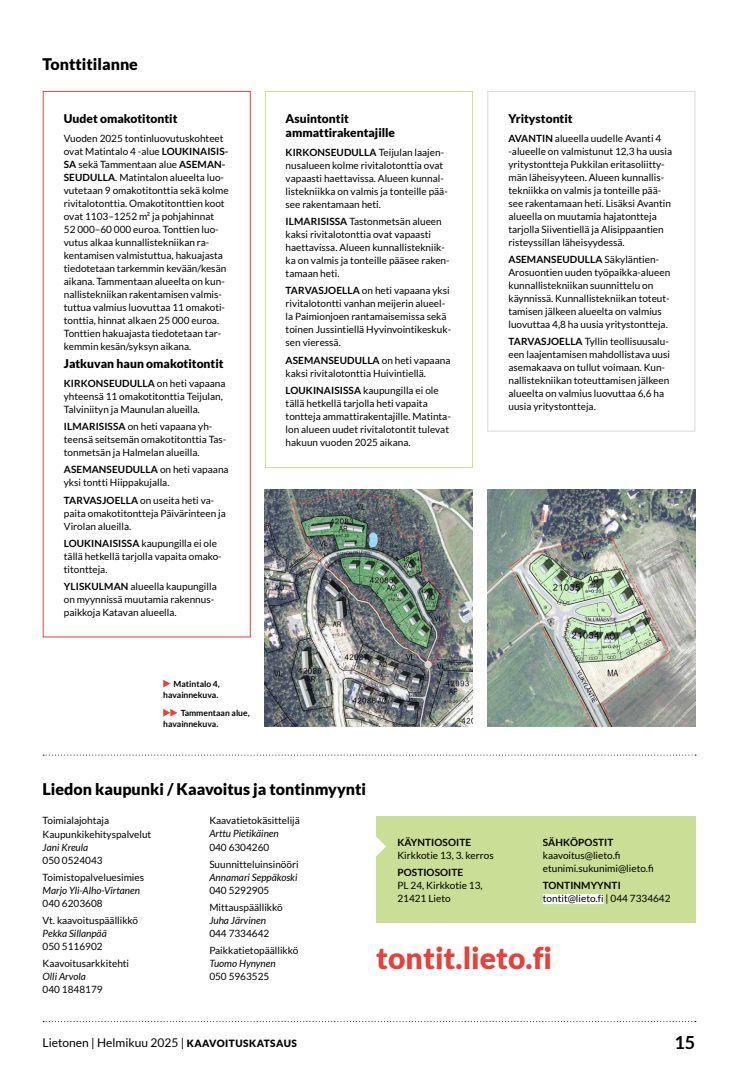
<style>
.page{position:relative;width:738px;height:1078px;background:#fff}
.page>*{position:absolute;margin:0;border:0;box-sizing:border-box;transform-origin:0 0}
.t1{font:900 30px "Lato";color:#e6413b}
.t2{font:700 18px "Lato";color:#000}
.t3{font:900 16px "Lato";color:#000}
.t4{font:900 12px/14px "Lato";color:#000}
.t5{font:12px "Lato";color:#000}
.t6{font:10px/13px "Lato";color:#000}
.t7{font:italic 10px "Lato";color:#000}
.t8{font:700 10px "Lato";letter-spacing:.01em;color:#000}
.t9{font:700 8.5px/11px "Lato";color:#000;text-align:right}
.s1{font-weight:700}
.s2{font-weight:900;font-size:10px}
</style>
<div class="page">
<svg style="left:42px;top:90px;width:209px;height:547px"></svg>
<svg style="left:487px;top:91px;width:208px;height:341px"></svg>
<svg style="left:265px;top:91px;width:208px;height:377px"></svg>
<svg style="left:43px;top:754px;width:652px;height:1px"></svg>
<img style="left:265px;top:489px;width:207px;height:237px">
<svg style="left:163px;top:679px;width:7px;height:8px"></svg>
<svg style="left:163px;top:709px;width:14px;height:7px"></svg>
<img style="left:487px;top:489px;width:207px;height:237px">
<div style="left:376px;top:816px;width:319px;height:107px;background:#cade96"></div>
<svg style="left:376px;top:836px;width:10px;height:20px"></svg>
<div style="left:542px;top:893px;width:61px;height:10px;background:#fff"></div>
<h3 class="t3" style="left:43px;top:54px;width:97px">Tonttitilanne</h3>
<p class="t4" style="left:64px;top:111px;width:115px">Uudet omakotitontit</p>
<p class="t6" style="left:64px;top:131px;width:166px">Vuoden 2025 tontinluovutuskohteet ovat Matintalo 4 -alue <span class="s1">LOUKINAISIS-SA</span> sekä Tammentaan alue <span class="s1">ASEMAN-SEUDULLA</span>. Matintalon alueelta luo&shy;vutetaan 9 omakotitonttia sekä kolme rivitalotonttia. Omakotitonttien koot ovat 1103–1252 m² ja pohjahinnat<br>52 000–60 000 euroa. Tonttien luo&shy;vutus alkaa kunnallistekniikan ra&shy;kentamisen valmistuttua, hakuajasta tiedotetaan tarkemmin kevään/kesän aikana. Tammentaan alueelta on kun&shy;nallistekniikan rakentamisen valmis&shy;tuttua valmius luovuttaa 11 omakoti&shy;tonttia, hinnat alkaen 25 000 euroa.<br>Tonttien hakuajasta tiedotetaan tar&shy;kemmin kesän/syksyn aikana.</p>
<p class="t4" style="left:64px;top:356px;width:161px">Jatkuvan haun omakotitontit</p>
<p class="t6" style="left:64px;top:376px;width:163px"><span class="s1">KIRKONSEUDULLA</span> on heti vapaana yhteensä 11 omakotitonttia Teijulan,<br>Talviniityn ja Maunulan alueilla.</p>
<p class="t6" style="left:64px;top:420px;width:164px"><span class="s1">ILMARISISSA</span> on heti vapaana yh&shy;teensä seitsemän omakotitonttia Tas&shy;tonmetsän ja Halmelan alueilla.</p>
<p class="t6" style="left:64px;top:463px;width:166px"><span class="s1">ASEMANSEUDULLA</span> on heti vapaana yksi tontti Hiippakujalla.</p>
<p class="t6" style="left:64px;top:493px;width:163px"><span class="s1">TARVASJOELLA</span> on useita heti va&shy;paita omakotitontteja Päivärinteen ja<br>Virolan alueilla.</p>
<p class="t6" style="left:64px;top:536px;width:159px"><span class="s1">LOUKINAISISSA</span> kaupungilla ei ole tällä hetkellä tarjolla vapaita omako&shy;titontteja.</p>
<p class="t6" style="left:64px;top:580px;width:154px"><span class="s1">YLISKULMAN</span> alueella kaupungilla on myynnissä muutamia rakennus&shy;paikkoja Katavan alueella.</p>
<p class="t9" style="left:163px;top:678px;width:58px">Matintalo 4, havainnekuva.</p>
<p class="t9" style="left:163px;top:707px;width:88px;text-align:left;text-indent:17px">Tammentaan alue, havainnekuva.</p>
<p class="t4" style="left:285px;top:111px;width:111px">Asuintontit ammattirakentajille</p>
<p class="t6" style="left:285px;top:145px;width:164px"><span class="s1">KIRKONSEUDULLA</span> Teijulan laajen&shy;nusalueen kolme rivitalotonttia ovat vapaasti haettavissa. Alueen kunnal&shy;listekniikka on valmis ja tonteille pää&shy;see rakentamaan heti.</p>
<p class="t6" style="left:285px;top:215px;width:165px"><span class="s1">ILMARISISSA</span> Tastonmetsän alueen kaksi rivitalotonttia ovat vapaasti haettavissa. Alueen kunnallistekniik&shy;ka on valmis ja tonteille pääsee raken&shy;tamaan heti.</p>
<p class="t6" style="left:285px;top:284px;width:167px"><span class="s1">TARVASJOELLA</span> on heti vapaana yksi rivitalotontti vanhan meijerin alueel&shy;la Paimionjoen rantamaisemissa sekä toinen Jussintiellä Hyvinvointikeskuk&shy;sen vieressä.</p>
<p class="t6" style="left:285px;top:353px;width:166px"><span class="s1">ASEMANSEUDULLA</span> on heti vapaana kaksi rivitalotonttia Huivintiellä.</p>
<p class="t6" style="left:285px;top:383px;width:167px"><span class="s1">LOUKINAISISSA</span> kaupungilla ei ole tällä hetkellä tarjolla heti vapaita tontteja ammattirakentajille. Matinta&shy;lon alueen uudet rivitalotontit tulevat hakuun vuoden 2025 aikana.</p>
<h3 class="t3" style="left:43px;top:779px;width:325px">Liedon kaupunki / Kaavoitus ja tontinmyynti</h3>
<p class="t4" style="left:508px;top:111px;width:66px">Yritystontit</p>
<p class="t6" style="left:508px;top:131px;width:165px"><span class="s1">AVANTIN</span> alueella uudelle Avanti 4 -alueelle on valmistunut 12,3 ha uusia yritystontteja Pukkilan eritasoliitty&shy;män läheisyyteen. Alueen kunnallis&shy;tekniikka on valmis ja tonteille pää&shy;see rakentamaan heti. Lisäksi Avantin alueella on muutamia hajatontteja tarjolla Siiventiellä ja Alisippaantien risteyssillan läheisyydessä.</p>
<p class="t6" style="left:508px;top:253px;width:163px"><span class="s1">ASEMANSEUDULLA</span> Säkyläntien-Arosuontien uuden työpaikka-alueen kunnallistekniikan suunnittelu on käynnissä. Kunnallistekniikan toteut&shy;tamisen jälkeen alueelta on valmius luovuttaa 4,8 ha uusia yritystontteja.</p>
<p class="t6" style="left:508px;top:335px;width:163px"><span class="s1">TARVASJOELLA</span> Tyllin teollisuusalu&shy;een laajentamisen mahdollistava uusi asemakaava on tullut voimaan. Kun&shy;nallistekniikan toteuttamisen jälkeen alueelta on valmius luovuttaa 6,6 ha uusia yritystontteja.</p>
<p class="t6" style="left:43px;top:814px;width:110px">Toimialajohtaja<br>Kaupunkikehityspalvelut</p>
<p class="t7" style="left:43px;top:841px;width:47px">Jani Kreula</p>
<p class="t6" style="left:43px;top:851px;width:103px;line-height:17.2px">050 0524043<br>Toimistopalveluesimies</p>
<p class="t7" style="left:43px;top:884px;width:99px">Marjo Yli-Alho-Virtanen</p>
<p class="t6" style="left:43px;top:894px;width:97px;line-height:17.2px">040 6203608<br>Vt. kaavoituspäällikkö</p>
<p class="t7" style="left:43px;top:927px;width:66px">Pekka Sillanpää</p>
<p class="t6" style="left:43px;top:937px;width:88px;line-height:17.2px">050 5116902<br>Kaavoitusarkkitehti</p>
<p class="t7" style="left:43px;top:970px;width:45px">Olli Arvola</p>
<p class="t6" style="left:43px;top:982px;width:61px">040 1848179</p>
<p class="t6" style="left:209px;top:814px;width:92px">Kaavatietokäsittelijä</p>
<p class="t7" style="left:209px;top:828px;width:71px">Arttu Pietikäinen</p>
<p class="t6" style="left:209px;top:838px;width:91px;line-height:17.2px">040 6304260<br>Suunnitteluinsinööri</p>
<p class="t7" style="left:209px;top:871px;width:90px">Annamari Seppäkoski</p>
<p class="t6" style="left:209px;top:881px;width:75px;line-height:17.2px">040 5292905<br>Mittauspäällikkö</p>
<p class="t7" style="left:209px;top:914px;width:58px">Juha Järvinen</p>
<p class="t6" style="left:209px;top:924px;width:90px;line-height:17.3px">044 7334642<br>Paikkatietopäällikkö</p>
<p class="t7" style="left:209px;top:957px;width:68px">Tuomo Hynynen</p>
<p class="t6" style="left:209px;top:969px;width:61px">050 5963525</p>
<p class="t8" style="left:397px;top:836px;width:75px">KÄYNTIOSOITE</p>
<p class="t6" style="left:397px;top:848px;width:98px">Kirkkotie 13, 3. kerros</p>
<p class="t8" style="left:397px;top:866px;width:67px">POSTIOSOITE</p>
<p class="t6" style="left:397px;top:878px;width:87px">PL 24, Kirkkotie 13,<br>21421 Lieto</p>
<p class="t8" style="left:542px;top:836px;width:72px">SÄHKÖPOSTIT</p>
<p class="t6" style="left:542px;top:848px;width:112px">kaavoitus@lieto.fi etunimi.sukunimi@lieto.fi</p>
<p class="t8" style="left:542px;top:879px;width:79px">TONTINMYYNTI</p>
<p class="t6" style="left:542px;top:891px;width:129px">tontit@lieto.fi | 044 7334642</p>
<h1 class="t1" style="left:376px;top:939px;width:177px">tontit.lieto.fi</h1>
<p class="t5" style="left:43px;top:1035px;width:256px">Lietonen | Helmikuu 2025 | <span class="s2">KAAVOITUSKATSAUS</span></p>
<h2 class="t2" style="left:674px;top:1031px;width:22px">15</h2>
</div>
